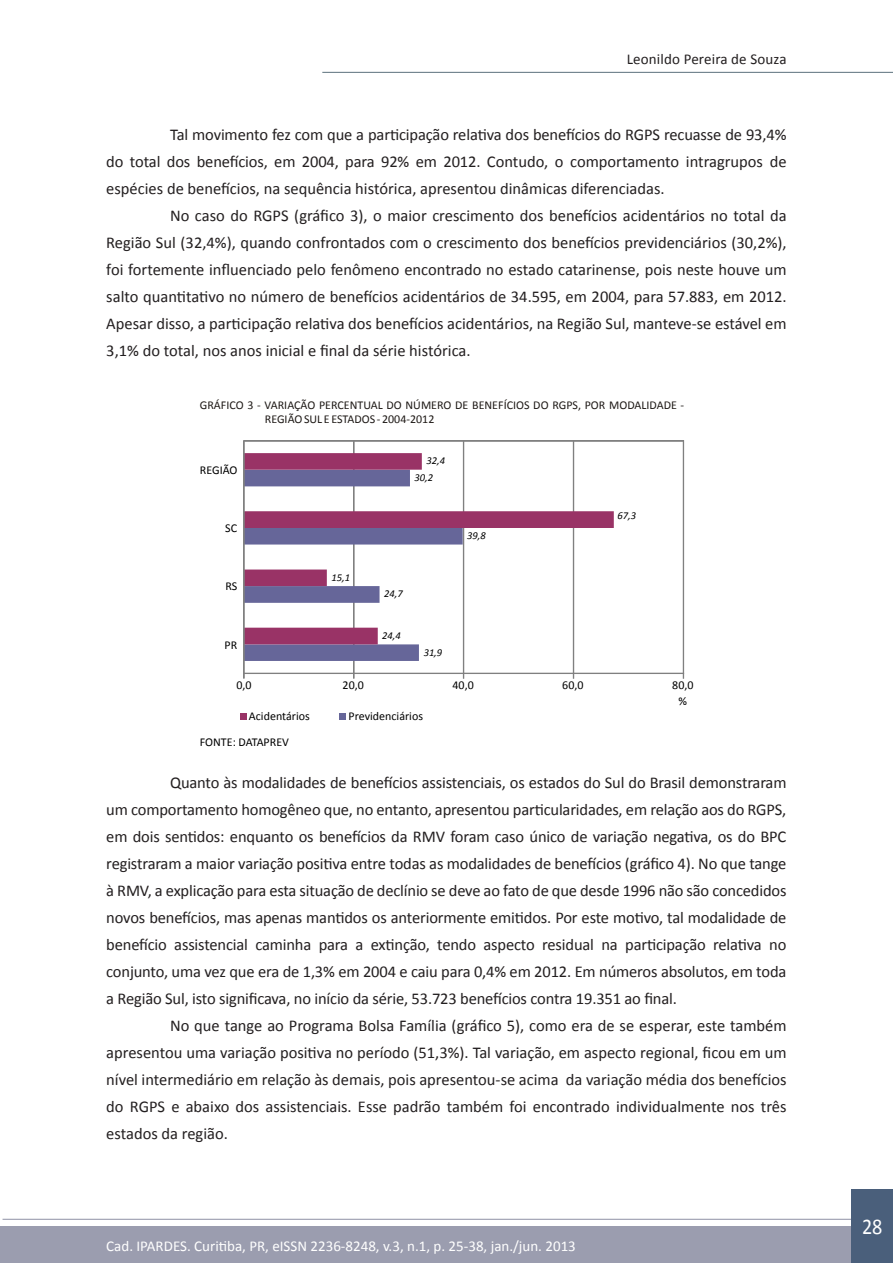
<style>
.page{position:relative;width:893px;height:1263px;background:#fff}
.page>*{position:absolute;margin:0;border:0;box-sizing:border-box;transform-origin:0 0}
.t1{font:22.5px "Calibri";color:#fff;scale:.9 1}
.TEXTO_NORMAL{font:16.5px/27px "Calibri";color:#231f20;text-align:justify}
.t2{font:15px "Calibri";color:#fff}
.t3{font:15px "Calibri";letter-spacing:.01em;color:#231f20}
.t4{font:12px/13.5px "Calibri";color:#1f1a17}
.t5{font:12px/16.6px "Calibri";color:#000;text-align:center}
.t6{font:italic 10.5px "Calibri";color:#000}
</style>
<div class="page">
<hr style="left:3px;top:1219px;width:890px;height:1px;background:#9b9daf">
<div style="left:0;top:1227px;width:893px;height:36px;background:#9b9daf"></div>
<hr style="left:322px;top:72px;width:571px;height:1px;background:#5b717c">
<div style="left:851px;top:1189px;width:42px;height:74px;background:#4a5f7b"></div>
<div style="left:354px;top:441px;width:1px;height:232px;border:1px solid #808080"></div>
<div style="left:463px;top:441px;width:1px;height:232px;border:1px solid #808080"></div>
<div style="left:573px;top:441px;width:1px;height:232px;border:1px solid #808080"></div>
<div style="left:683px;top:441px;width:1px;height:232px;border:1px solid #808080"></div>
<svg style="left:245px;top:644px;width:218px;height:17px"></svg>
<svg style="left:245px;top:453px;width:369px;height:191px"></svg>
<div style="left:244px;top:673px;width:439px;height:1px;border:1px solid #808080"></div>
<div style="left:244px;top:441px;width:439px;height:1px;border:1px solid #808080"></div>
<div style="left:244px;top:441px;width:1px;height:232px;border:1px solid #808080"></div>
<svg style="left:240px;top:713px;width:6px;height:6px"></svg>
<svg style="left:340px;top:713px;width:6px;height:6px"></svg>
<p class="t3" style="left:627px;top:50px;width:161px">Leonildo Pereira de Souza</p>
<p class="TEXTO_NORMAL" style="left:106px;top:120px;width:682px;text-indent:64px">Tal movimento fez com que a participação relativa dos benefícios do RGPS recuasse de 93,4% do total dos benefícios, em 2004, para 92% em 2012. Contudo, o comportamento intragrupos de espécies de benefícios, na sequência histórica, apresentou dinâmicas diferenciadas.</p>
<p class="TEXTO_NORMAL" style="left:106px;top:201px;width:682px;text-indent:64px">No caso do RGPS (gráfico 3), o maior crescimento dos benefícios acidentários no total da Região Sul (32,4%), quando confrontados com o crescimento dos benefícios previdenciários (30,2%), foi fortemente influenciado pelo fenômeno encontrado no estado catarinense, pois neste houve um salto quantitativo no número de benefícios acidentários de 34.595, em 2004, para 57.883, em 2012.<br>Apesar disso, a participação relativa dos benefícios acidentários, na Região Sul, manteve-se estável em 3,1% do total, nos anos inicial e final da série histórica.</p>
<p class="t4" style="left:265px;top:398px;width:421px;text-indent:-65px">GRÁFICO 3 - VARIAÇÃO PERCENTUAL DO NÚMERO DE BENEFÍCIOS DO RGPS, POR MODALIDADE -<br>REGIÃO SUL E ESTADOS - 2004-2012</p>
<p class="t5" style="left:200px;top:461px;width:39px">REGIÃO</p>
<p class="t5" style="left:225px;top:519px;width:13px">SC</p>
<p class="t5" style="left:225px;top:577px;width:13px">RS</p>
<p class="t5" style="left:225px;top:636px;width:14px">PR</p>
<p class="t6" style="left:332px;top:571px;width:20px">15,1</p>
<p class="t6" style="left:427px;top:454px;width:20px">32,4</p>
<p class="t6" style="left:414px;top:471px;width:20px">30,2</p>
<p class="t6" style="left:384px;top:587px;width:20px">24,7</p>
<p class="t6" style="left:382px;top:629px;width:20px">24,4</p>
<p class="t6" style="left:424px;top:646px;width:20px">31,9</p>
<p class="t6" style="left:467px;top:529px;width:20px">39,8</p>
<p class="t6" style="left:618px;top:509px;width:20px">67,3</p>
<p class="t5" style="left:236px;top:676px;width:17px">0,0</p>
<p class="t5" style="left:343px;top:676px;width:23px">20,0</p>
<p class="t5" style="left:453px;top:676px;width:23px">40,0</p>
<p class="t5" style="left:562px;top:676px;width:23px">60,0</p>
<p class="t5" style="left:672px;top:676px;width:23px">80,0 %</p>
<p class="t5" style="left:249px;top:707px;width:62px">Acidentários</p>
<p class="t5" style="left:349px;top:707px;width:76px">Previdenciários</p>
<p class="t5" style="left:200px;top:733px;width:91px">FONTE: DATAPREV</p>
<p class="TEXTO_NORMAL" style="left:106px;top:768px;width:682px;text-indent:64px">Quanto às modalidades de benefícios assistenciais, os estados do Sul do Brasil demonstraram um comportamento homogêneo que, no entanto, apresentou particularidades, em relação aos do RGPS, em dois sentidos: enquanto os benefícios da RMV foram caso único de variação negativa, os do BPC registraram a maior variação positiva entre todas as modalidades de benefícios (gráfico 4). No que tange à RMV, a explicação para esta situação de declínio se deve ao fato de que desde 1996 não são concedidos novos benefícios, mas apenas mantidos os anteriormente emitidos. Por este motivo, tal modalidade de benefício assistencial caminha para a extinção, tendo aspecto residual na participação relativa no conjunto, uma vez que era de 1,3% em 2004 e caiu para 0,4% em 2012. Em números absolutos, em toda a Região Sul, isto significava, no início da série, 53.723 benefícios contra 19.351 ao final.</p>
<p class="TEXTO_NORMAL" style="left:106px;top:1011px;width:682px;text-indent:64px">No que tange ao Programa Bolsa Família (gráfico 5), como era de se esperar, este também apresentou uma variação positiva no período (51,3%). Tal variação, em aspecto regional, ficou em um nível intermediário em relação às demais, pois apresentou-se acima da variação média dos benefícios do RGPS e abaixo dos assistenciais. Esse padrão também foi encontrado individualmente nos três estados da região.</p>
<p class="t2" style="left:106px;top:1236px;width:471px">Cad. IPARDES. Curitiba, PR, eISSN 2236-8248, v.3, n.1, p. 25-38, jan./jun. 2013</p>
<h1 class="t1" style="left:862px;top:1213px;width:24px">28</h1>
</div>
